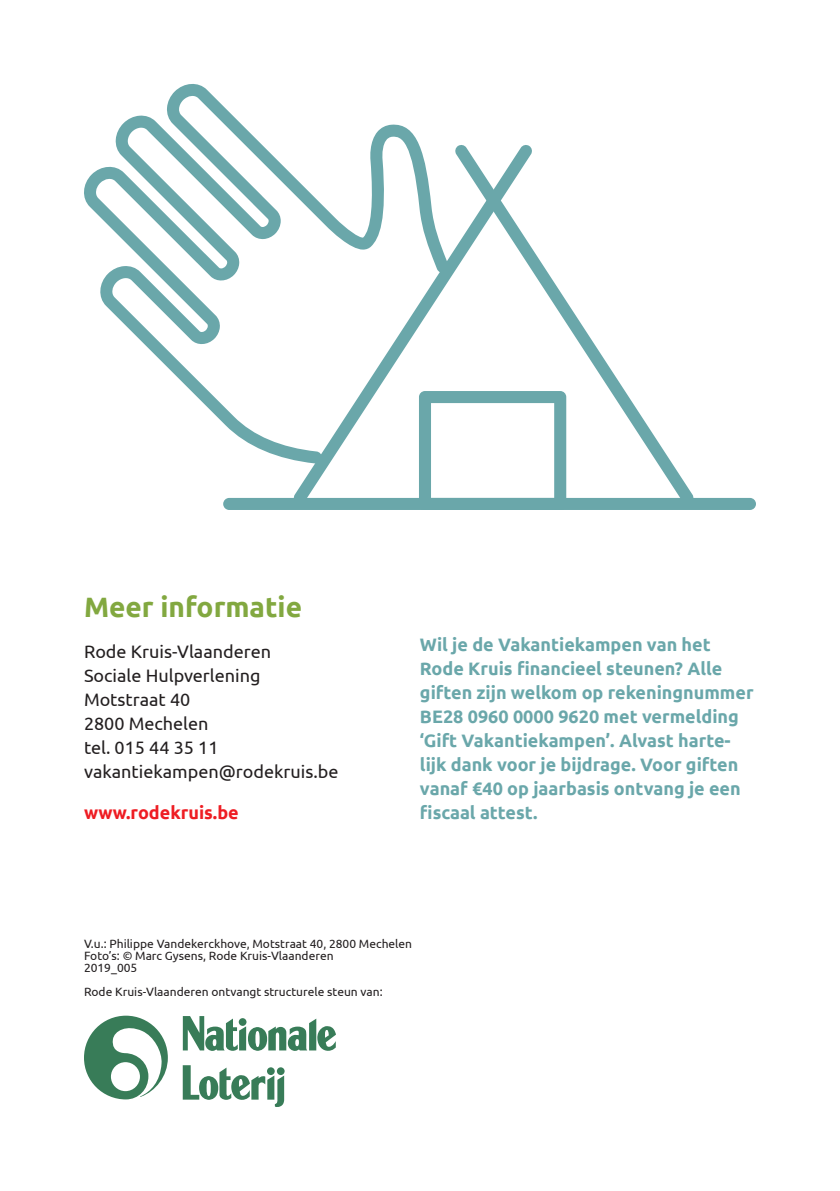
<style>
.page{position:relative;width:840px;height:1191px;background:#fff}
.page>*{position:absolute;margin:0;border:0;box-sizing:border-box;transform-origin:0 0}
.Titel{font:700 28px "Ubuntu";color:#82a840}
.Body{font:700 18px/24px "Ubuntu";color:#6aa7aa}
.Body_min{font:18px "Ubuntu";color:#231f20}
.Body-2{font:18px "Ubuntu";color:#231f20}
.Body-3{font:700 18px "Ubuntu";color:#ee1d23}
.Voetnoot{font:12px "Ubuntu";color:#231f20}
</style>
<div class="page">
<div style="left:223px;top:498px;width:532px;height:12px;background:#6aa7aa;border-radius:6px"></div>
<svg style="left:293px;top:250px;width:161px;height:248px"></svg>
<svg style="left:454px;top:145px;width:239px;height:353px"></svg>
<svg style="left:418px;top:391px;width:148px;height:107px"></svg>
<svg style="left:84px;top:84px;width:365px;height:379px"></svg>
<svg style="left:84px;top:1015px;width:84px;height:84px"></svg>
<svg style="left:183px;top:1016px;width:153px;height:35px"></svg>
<svg style="left:183px;top:1065px;width:101px;height:42px"></svg>
<p class="Titel" style="left:84px;top:590px;width:219px">Meer informatie</p>
<p class="Body_min" style="left:84px;top:641px;width:188px">Rode Kruis-Vlaanderen</p>
<p class="Body_min" style="left:84px;top:665px;width:178px">Sociale Hulpverlening</p>
<p class="Body_min" style="left:84px;top:689px;width:108px">Motstraat 40</p>
<p class="Body_min" style="left:84px;top:713px;width:126px">2800 Mechelen</p>
<p class="Body_min" style="left:84px;top:737px;width:136px">tel. 015 44 35 11</p>
<p class="Body-2" style="left:84px;top:761px;width:256px">vakantiekampen@rodekruis.be</p>
<p class="Body-3" style="left:84px;top:802px;width:156px">www.rodekruis.be</p>
<p class="Body" style="left:420px;top:632px;width:335px">Wil je de Vakantiekampen van het Rode Kruis financieel steunen? Alle giften zijn welkom op rekeningnummer BE28 0960 0000 9620 met vermelding ‘Gift Vakantiekampen’. Alvast harte&shy;lijk dank voor je bijdrage. Voor giften vanaf €40 op jaarbasis ontvang je een fiscaal attest.</p>
<p class="Voetnoot" style="left:84px;top:936px;width:329px">V.u.: Philippe Vandekerckhove, Motstraat 40, 2800 Mechelen</p>
<p class="Voetnoot" style="left:84px;top:948px;width:251px">Foto’s: © Marc Gysens, Rode Kruis-Vlaanderen</p>
<p class="Voetnoot" style="left:84px;top:960px;width:55px">2019_005</p>
<p class="Voetnoot" style="left:84px;top:984px;width:300px">Rode Kruis-Vlaanderen ontvangt structurele steun van:</p>
</div>
